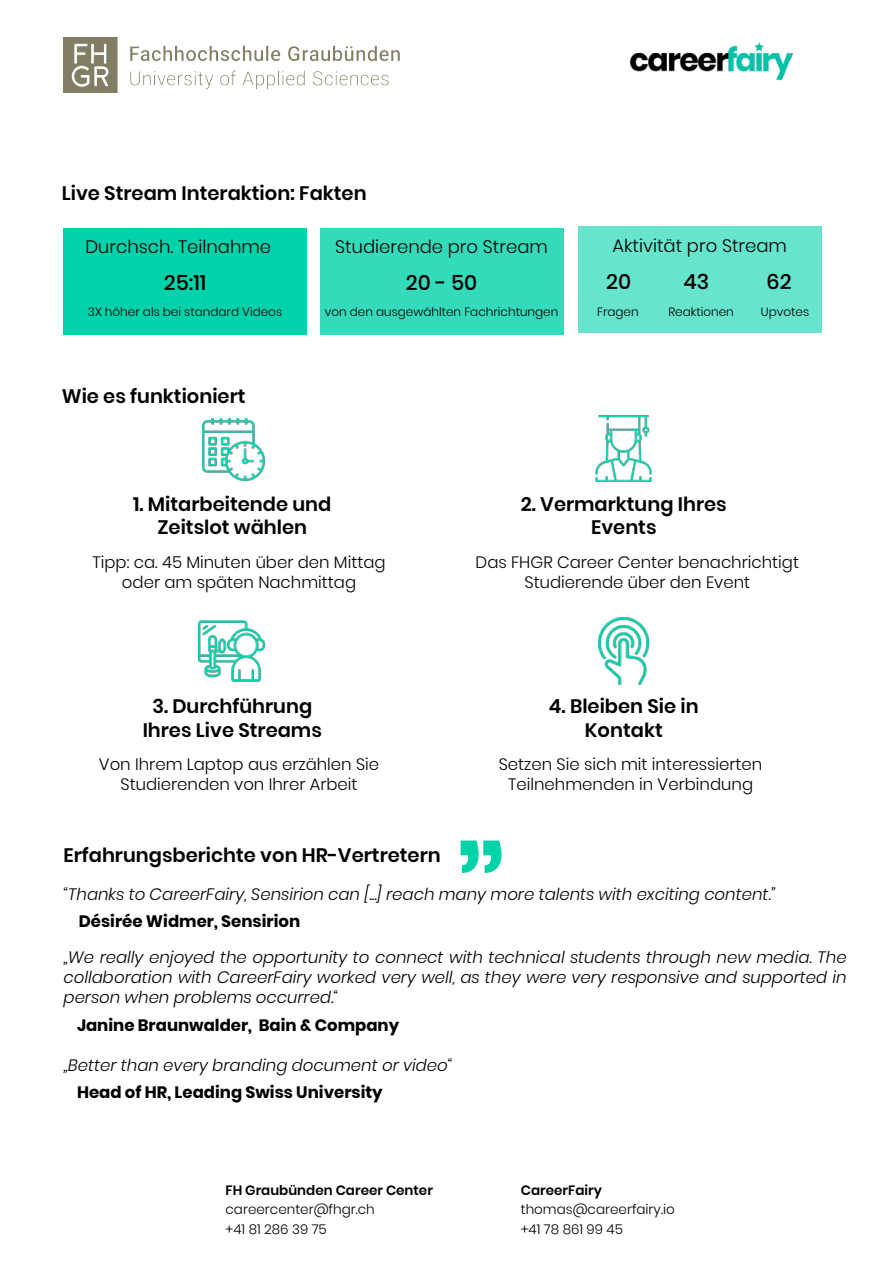
<style>
.page{position:relative;width:893px;height:1263px;background:#fff}
.page>*{position:absolute;margin:0;border:0;box-sizing:border-box;transform-origin:0 0}
.t1{font:700 120px "Poppins";color:#00d2aa}
.t2{font:500 21px "Poppins";color:#000}
.t3{font:600 19.5px/23.4px "Poppins";color:#000;text-align:center}
.t4{font:300 18px "Poppins";color:#000}
.t5{font:italic 300 16.5px/19.8px "Poppins";color:#000;text-align:justify}
.t6{font:300 16.5px/19.8px "Poppins";color:#000;text-align:center}
.t7{font:700 16.5px "Poppins";color:#000}
.t8{font:300 13.5px "Poppins";color:#000}
.t9{font:600 13.5px "Poppins";color:#000}
.t10{font:300 12px "Poppins";color:#000}
</style>
<div class="page">
<img style="left:598px;top:618px;width:52px;height:66px">
<img style="left:199px;top:620px;width:66px;height:62px">
<img style="left:595px;top:415px;width:57px;height:66px">
<img style="left:202px;top:418px;width:64px;height:64px">
<div style="left:64px;top:228px;width:243px;height:106px;background:#00d2aa"></div>
<div style="left:320px;top:228px;width:243px;height:106px;background:#33dbbb"></div>
<div style="left:578px;top:226px;width:243px;height:107px;background:#66e4cc"></div>
<img style="left:64px;top:37px;width:336px;height:55px">
<img style="left:631px;top:43px;width:162px;height:37px">
<p class="t3" style="left:62px;top:182px;width:306px">Live Stream Interaktion: Fakten</p>
<p class="t4" style="left:86px;top:236px;width:187px">Durchsch. Teilnahme</p>
<p class="t4" style="left:613px;top:235px;width:176px">Aktivität pro Stream</p>
<p class="t2" style="left:606px;top:269px;width:26px">20</p>
<p class="t4" style="left:335px;top:236px;width:214px">Studierende pro Stream</p>
<p class="t2" style="left:406px;top:270px;width:73px">20 - 50</p>
<p class="t2" style="left:683px;top:269px;width:27px">43</p>
<p class="t10" style="left:668px;top:305px;width:67px">Reaktionen</p>
<p class="t2" style="left:767px;top:269px;width:26px">62</p>
<p class="t10" style="left:761px;top:305px;width:50px">Upvotes</p>
<p class="t2" style="left:164px;top:270px;width:44px">25:11</p>
<p class="t10" style="left:88px;top:305px;width:196px">3X höher als bei standard Videos</p>
<p class="t10" style="left:325px;top:305px;width:235px">von den ausgewählten Fachrichtungen</p>
<p class="t10" style="left:597px;top:305px;width:43px">Fragen</p>
<p class="t3" style="left:62px;top:384px;width:185px">Wie es funktioniert</p>
<p class="t3" style="left:133px;top:492px;width:200px">1. Mitarbeitende und<br>Zeitslot wählen</p>
<p class="t3" style="left:521px;top:492px;width:207px">2. Vermarktung Ihres<br>Events</p>
<p class="t6" style="left:92px;top:552px;width:295px">Tipp: ca. 45 Minuten über den Mittag oder am späten Nachmittag</p>
<p class="t6" style="left:476px;top:552px;width:325px">Das FHGR Career Center benachrichtigt<br>Studierende über den Event</p>
<p class="t3" style="left:143px;top:695px;width:181px">3. Durchführung<br>Ihres Live Streams</p>
<p class="t6" style="left:99px;top:755px;width:282px">Von Ihrem Laptop aus erzählen Sie<br>Studierenden von Ihrer Arbeit</p>
<p class="t3" style="left:549px;top:695px;width:151px">4. Bleiben Sie in<br>Kontakt</p>
<p class="t6" style="left:499px;top:755px;width:265px">Setzen Sie sich mit interessierten<br>Teilnehmenden in Verbindung</p>
<p class="t3" style="left:64px;top:843px;width:379px">Erfahrungsberichte von HR-Vertretern</p>
<h1 class="t1" style="left:455px;top:744px;width:53px">„</h1>
<p class="t5" style="left:64px;top:885px;width:714px">“Thanks to CareerFairy, Sensirion can [...] reach many more talents with exciting content.”</p>
<p class="t7" style="left:79px;top:912px;width:223px">Désirée Widmer, Sensirion</p>
<p class="t5" style="left:64px;top:948px;width:785px">„We really enjoyed the opportunity to connect with technical students through new media. The collaboration with CareerFairy worked very well, as they were very responsive and supported in person when problems occurred.“</p>
<p class="t7" style="left:77px;top:1015px;width:324px">Janine Braunwalder, Bain &amp; Company</p>
<p class="t5" style="left:64px;top:1056px;width:390px">„Better than every branding document or video“</p>
<p class="t7" style="left:77px;top:1083px;width:307px">Head of HR, Leading Swiss University</p>
<p class="t9" style="left:226px;top:1182px;width:209px">FH Graubünden Career Center</p>
<p class="t8" style="left:226px;top:1221px;width:103px">+41 81 286 39 75</p>
<p class="t8" style="left:226px;top:1201px;width:151px">careercenter@fhgr.ch</p>
<p class="t9" style="left:521px;top:1182px;width:83px">CareerFairy</p>
<p class="t8" style="left:521px;top:1221px;width:104px">+41 78 861 99 45</p>
<p class="t8" style="left:521px;top:1201px;width:155px">thomas@careerfairy.io</p>
</div>
